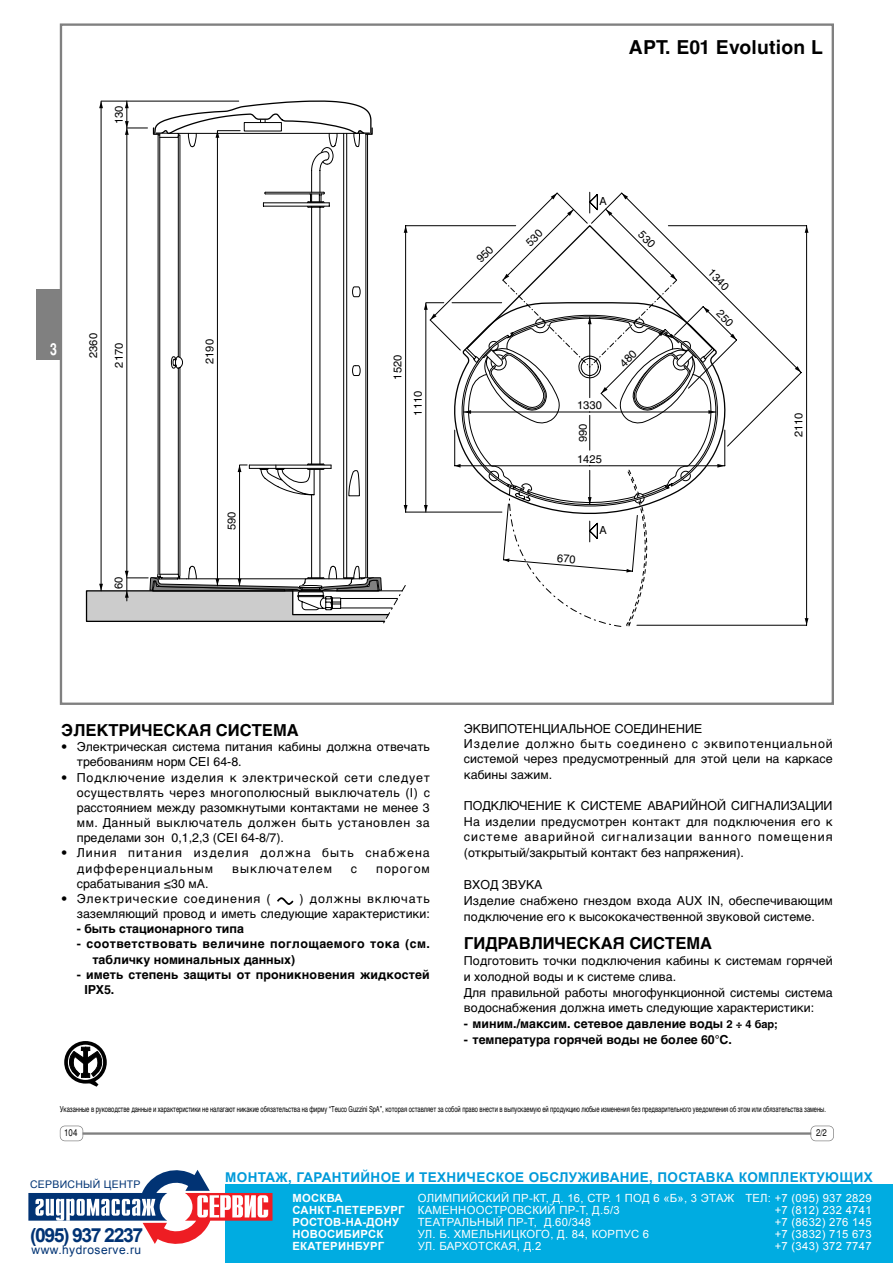
<style>
.page{position:relative;width:893px;height:1263px;background:#fff}
.page>*{position:absolute;margin:0;border:0;box-sizing:border-box;transform-origin:0 0}
.t1{font:19.5px "Arial Bold MT.Win Cyrillic";letter-spacing:-.075em;color:#013374}
.t2{font:700 19.35px "Helvetica Cyr";letter-spacing:.01em;color:#000}
.t3{font:700 16.5px "Helvetica Cyr";color:#000}
.t4{font:700 condensed 16.5px "Helvetica";color:#fff;scale:.91 1}
.t5{font:13.5px "Arial Bold MT.Win Cyrillic";letter-spacing:.025em;color:#009ad9}
.t6{font:12.45px/15.1px "Helvetica Cyr Upright";color:#000}
.t7{font:700 12.45px/15.1px "Helvetica Cyr";color:#000}
.t8{font:12.45px/15.1px "Helvetica Cyr Upright";letter-spacing:.085em;color:#000}
.t9{font:700 12.45px/15.1px "Helvetica Cyr";letter-spacing:.03em;color:#000}
.t10{font:12.45px "Helvetica Cyr Upright";letter-spacing:.07em;color:#000}
.t11{font:12px "Arial MT.Win Cyrillic";letter-spacing:.04em;color:#013374}
.t12{font:11.25px/12px "Arial MT.Win Cyrillic";letter-spacing:.025em;color:#fff}
.t13{font:11.25px/12px "Arial Bold MT.Win Cyrillic";letter-spacing:.025em;color:#fff}
.t14{font:11.1px "Helvetica";color:#000}
.t15{font:10.5px "Arial MT.Win Cyrillic";letter-spacing:.025em;color:#013374}
.t16{font:condensed 9.6px "Helvetica";color:#000}
.t17{font:8.25px "Helvetica Cyr Upright";letter-spacing:-.01em;color:#000;scale:.7 1}
.s1{font-size:11.1px}
</style>
<div class="page">
<div style="left:36px;top:289px;width:24px;height:71px;background:#808080"></div>
<hr style="left:71px;top:1132px;width:750px;height:3px;background:#808080">
<div style="left:60px;top:1126px;width:23px;height:14px;background:#fff;border-radius:4px"></div>
<div style="left:60px;top:1125px;width:23px;height:16px;border:1px solid #808080;border-radius:5px"></div>
<div style="left:811px;top:1126px;width:22px;height:14px;background:#fff;border-radius:4px"></div>
<div style="left:810px;top:1125px;width:24px;height:16px;border:1px solid #808080;border-radius:5px"></div>
<svg style="left:737px;top:226px;width:65px;height:212px"></svg>
<hr style="left:405px;top:225px;width:110px;height:1px;background:#000">
<hr style="left:405px;top:512px;width:97px;height:1px;background:#000">
<svg style="left:794px;top:366px;width:7px;height:6px"></svg>
<hr style="left:668px;top:225px;width:138px;height:1px;background:#000">
<hr style="left:637px;top:625px;width:169px;height:1px;background:#000">
<hr style="left:806px;top:226px;width:1px;height:399px;background:#000">
<svg style="left:804px;top:226px;width:4px;height:7px"></svg>
<svg style="left:804px;top:618px;width:4px;height:7px"></svg>
<svg style="left:85px;top:100px;width:322px;height:524px"></svg>
<svg style="left:277px;top:897px;width:16px;height:8px"></svg>
<div style="left:64px;top:1041px;width:43px;height:42px;border:4px solid #000;border-radius:50%"></div>
<svg style="left:68px;top:1047px;width:35px;height:40px"></svg>
<div style="left:225px;top:1184px;width:667px;height:78px;background:#00ace1"></div>
<svg style="left:28px;top:1170px;width:244px;height:74px"></svg>
<svg style="left:424px;top:191px;width:313px;height:436px"></svg>
<p class="t14" style="left:115px;top:124px;width:20px;rotate:-90deg">130</p>
<h2 class="t2" style="left:629px;top:40px;width:195px">АРТ. E01 Evolution L</h2>
<h3 class="t4" style="left:50px;top:343px;width:9px">3</h3>
<p class="t14" style="left:89px;top:358px;width:26px;rotate:-90deg">2360</p>
<p class="t14" style="left:115px;top:368px;width:26px;rotate:-90deg">2170</p>
<p class="t14" style="left:114px;top:589px;width:14px;rotate:-90deg">60</p>
<p class="t14" style="left:205px;top:364px;width:26px;rotate:-90deg">2190</p>
<p class="t14" style="left:227px;top:530px;width:20px;rotate:-90deg">590</p>
<p class="t14" style="left:393px;top:380px;width:26px;rotate:-90deg">1520</p>
<p class="t14" style="left:414px;top:416px;width:26px;rotate:-90deg">1110</p>
<p class="t14" style="left:577px;top:401px;width:26px">1330</p>
<p class="t14" style="left:578px;top:442px;width:20px;rotate:-90deg">990</p>
<p class="t14" style="left:577px;top:455px;width:26px">1425</p>
<p class="t14" style="left:712px;top:268px;width:26px;rotate:45deg">1340</p>
<p class="t14" style="left:794px;top:437px;width:26px;rotate:-90deg">2110</p>
<h3 class="t3" style="left:61px;top:724px;width:239px">ЭЛЕКТРИЧЕСКАЯ СИСТЕМА</h3>
<p class="t6" style="left:77px;top:741px;width:354px;text-indent:-16px">• Электрическая система питания кабины должна отвечать требованиям норм CEI 64-8.</p>
<p class="t6" style="left:77px;top:771px;width:354px;text-align:justify;text-indent:-16px">• Подключение изделия к электрической сети следует осуществлять через многополюсный выключатель (I) с расстоянием между разомкнутыми контактами не менее 3 мм. Данный выключатель должен быть установлен за пределами зон 0,1,2,3 (CEI 64-8/7).</p>
<p class="t8" style="left:77px;top:847px;width:354px;text-indent:-16px">• Линия питания изделия должна быть снабжена дифференциальным</p>
<p class="t8" style="left:232px;top:862px;width:101px">выключателем</p>
<p class="t6" style="left:351px;top:862px;width:8px">с</p>
<p class="t8" style="left:376px;top:862px;width:55px">порогом</p>
<p class="t6" style="left:77px;top:877px;width:133px">срабатывания ≤30 мА.</p>
<p class="t10" style="left:61px;top:894px;width:211px">• Электрические соединения (</p>
<p class="t6" style="left:77px;top:892px;width:354px;text-align:right">) должны включать<br>заземляющий провод и иметь следующие характеристики:</p>
<p class="t7" style="left:77px;top:922px;width:169px">- быть стационарного типа</p>
<p class="t9" style="left:92px;top:937px;width:339px;text-indent:-16px">- соответствовать величине поглощаемого тока (см. табличку номинальных данных)</p>
<p class="t7" style="left:85px;top:968px;width:347px;text-indent:-8px">- иметь степень защиты от проникновения жидкостей<br>IPX5.</p>
<p class="t6" style="left:464px;top:723px;width:370px">ЭКВИПОТЕНЦИАЛЬНОЕ СОЕДИНЕНИЕ<br>Изделие должно быть соединено с эквипотенциальной системой через предусмотренный для этой цели на каркасе кабины зажим.</p>
<p class="t6" style="left:464px;top:799px;width:370px;line-height:15.9px;text-align:justify">ПОДКЛЮЧЕНИЕ К СИСТЕМЕ АВАРИЙНОЙ СИГНАЛИЗАЦИИ На изделии предусмотрен контакт для подключения его к системе аварийной сигнализации ванного помещения (открытый/закрытый контакт без напряжения).</p>
<p class="t6" style="left:464px;top:878px;width:370px;line-height:15.9px">ВХОД ЗВУКА<br>Изделие снабжено гнездом входа AUX IN, обеспечивающим подключение его к высококачественной звуковой системе.</p>
<h3 class="t3" style="left:464px;top:937px;width:250px">ГИДРАВЛИЧЕСКАЯ СИСТЕМА</h3>
<p class="t6" style="left:464px;top:954px;width:370px;line-height:15.9px">Подготовить точки подключения кабины к системам горячей и холодной воды и к системе слива.<br>Для правильной работы многофункционной системы система водоснабжения должна иметь следующие характеристики:</p>
<p class="t7" style="left:464px;top:1017px;width:315px">- миним./максим. сетевое давление воды <span class="s1">2 ÷ 4 бар;</span></p>
<p class="t7" style="left:464px;top:1033px;width:269px">- температура горячей воды не более 60°C.</p>
<p class="t17" style="left:60px;top:1106px;width:1095px">Указанные в руководстве данные и характеристики не налагают никакие обязательства на фирму “Teuco Guzzini SpA”, которая оставляет за собой право внести в выпускаемую ей продукцию любые изменения без предварительного уведомления об этом или обязательства замены.</p>
<p class="t16" style="left:64px;top:1129px;width:15px">104</p>
<p class="t16" style="left:816px;top:1129px;width:12px">2/2</p>
<p class="t15" style="left:30px;top:1177px;width:112px">СЕРВИСНЫЙ ЦЕНТР</p>
<h1 class="t1" style="left:30px;top:1222px;width:115px">(095) 937 2237</h1>
<p class="t11" style="left:32px;top:1242px;width:111px">www.hydroserve.ru</p>
<p class="t5" style="left:225px;top:1169px;width:649px">МОНТАЖ, ГАРАНТИЙНОЕ И ТЕХНИЧЕСКОЕ ОБСЛУЖИВАНИЕ, ПОСТАВКА КОМПЛЕКТУЮЩИХ</p>
<p class="t13" style="left:292px;top:1192px;width:113px">МОСКВА<br>САНКТ-ПЕТЕРБУРГ<br>РОСТОВ-НА-ДОНУ<br>НОВОСИБИРСК<br>ЕКАТЕРИНБУРГ</p>
<p class="t12" style="left:418px;top:1192px;width:318px">ОЛИМПИЙСКИЙ ПР-КТ, Д. 16, СТР. 1 ПОД 6 «Б», 3 ЭТАЖ<br>КАМЕННООСТРОВСКИЙ ПР-Т, Д.5/3<br>ТЕАТРАЛЬНЫЙ ПР-Т, Д.60/348<br>УЛ. Б. ХМЕЛЬНИЦКОГО, Д. 84, КОРПУС 6<br>УЛ. БАРХОТСКАЯ, Д.2</p>
<p class="t12" style="left:774px;top:1192px;width:98px;text-align:justify;text-indent:-29px">ТЕЛ: +7 (095) 937 2829 +7 (812) 232 4741 +7 (8632) 276 145 +7 (3832) 715 673 +7 (343) 372 7747</p>
</div>
